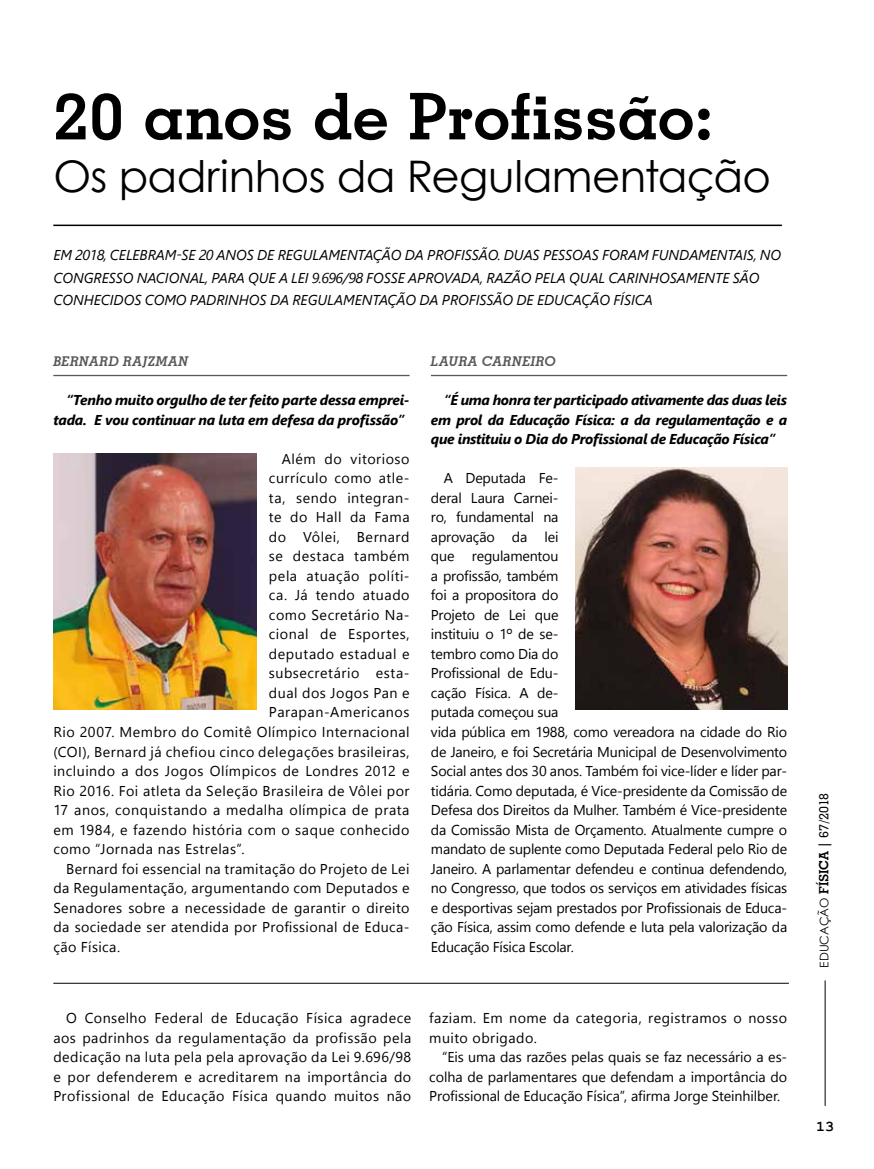
<style>
.page{position:relative;width:874px;height:1169px;background:#fff}
.page>*{position:absolute;margin:0;border:0;box-sizing:border-box;transform-origin:0 0}
.t1{font:700 64.5px "Geometric Slab 703 BT";color:#000}
.t2{font:43.5px "Century Gothic";letter-spacing:-.015em;color:#000}
.t3{font:700 15px "Courier New";color:#000}
.t4{font:14.25px/19.5px "Segoe UI";letter-spacing:-.015em;color:#000}
.t5{font:14.25px/19.5px "Segoe UI";letter-spacing:.01em;color:#000;text-align:justify}
.t6{font:14.25px "Segoe UI";letter-spacing:.035em;color:#000}
.t7{font:14.25px "Segoe UI";letter-spacing:.04em;color:#000}
.t8{font:italic 14.25px/22.5px "Segoe UI";letter-spacing:-.005em;color:#000}
.t9{font:italic 700 14.25px/19.5px "Segoe UI";letter-spacing:-.015em;color:#000}
.t10{font:14.25px/19.5px "Segoe UI";letter-spacing:.03em;color:#000}
.t11{font:italic 700 13.5px "Geometric Slab 703 BT";letter-spacing:.04em;color:#575756}
.t12{font:11.85px "Century Gothic";color:#000}
.s1{font-family:"Geometric Slab 703 BT";font-weight:700;font-size:12.9px}
.s2{font-family:"Geometric Slab 703 BT";font-weight:500;font-size:12.9px}
</style>
<div class="page">
<hr style="left:824px;top:980px;width:1px;height:125px;background:#000">
<hr style="left:53px;top:375px;width:356px;height:1px;background:#575756">
<hr style="left:53px;top:224px;width:728px;height:2px;background:#000">
<hr style="left:431px;top:375px;width:356px;height:1px;background:#575756">
<img style="left:575px;top:467px;width:212px;height:242px">
<img style="left:53px;top:454px;width:203px;height:255px">
<hr style="left:53px;top:982px;width:735px;height:1px;background:#000">
<h1 class="t1" style="left:53px;top:77px;width:662px">20 anos de Profissão:</h1>
<h2 class="t2" style="left:53px;top:149px;width:719px">Os padrinhos da Regulamentação</h2>
<p class="t8" style="left:54px;top:243px;width:729px">EM 2018, CELEBRAM-SE 20 ANOS DE REGULAMENTAÇÃO DA PROFISSÃO. DUAS PESSOAS FORAM FUNDAMENTAIS, NO<br>CONGRESSO NACIONAL, PARA QUE A LEI 9.696/98 FOSSE APROVADA, RAZÃO PELA QUAL CARINHOSAMENTE SÃO<br>CONHECIDOS COMO PADRINHOS DA REGULAMENTAÇÃO DA PROFISSÃO DE EDUCAÇÃO FÍSICA</p>
<p class="t11" style="left:53px;top:353px;width:137px">BERNARD RAJZMAN</p>
<p class="t9" style="left:53px;top:390px;width:357px;text-indent:13px">“Tenho muito orgulho de ter feito parte dessa emprei&shy;tada. E vou continuar na luta em defesa da profissão”</p>
<p class="t7" style="left:282px;top:447px;width:129px">Além do vitorioso</p>
<p class="t6" style="left:269px;top:467px;width:142px">currículo como atle-</p>
<p class="t6" style="left:269px;top:486px;width:142px">ta, sendo integran-</p>
<p class="t6" style="left:269px;top:506px;width:142px">te do Hall da Fama</p>
<p class="t7" style="left:269px;top:525px;width:142px">do Vôlei, Bernard</p>
<p class="t7" style="left:269px;top:545px;width:142px">se destaca também</p>
<p class="t7" style="left:269px;top:564px;width:142px">pela atuação políti-</p>
<p class="t6" style="left:269px;top:584px;width:142px">ca. Já tendo atuado</p>
<p class="t7" style="left:269px;top:603px;width:142px">como Secretário Na-</p>
<p class="t6" style="left:269px;top:623px;width:142px">cional de Esportes,</p>
<p class="t7" style="left:269px;top:642px;width:142px">deputado estadual e</p>
<p class="t7" style="left:269px;top:662px;width:142px">subsecretário esta-</p>
<p class="t6" style="left:269px;top:681px;width:142px">dual dos Jogos Pan e</p>
<p class="t7" style="left:269px;top:701px;width:142px">Parapan-Americanos</p>
<p class="t6" style="left:53px;top:720px;width:358px">Rio 2007. Membro do Comitê Olímpico Internacional</p>
<p class="t7" style="left:53px;top:740px;width:358px">(COI), Bernard já chefiou cinco delegações brasileiras,</p>
<p class="t6" style="left:53px;top:759px;width:357px">incluindo a dos Jogos Olímpicos de Londres 2012 e</p>
<p class="t7" style="left:53px;top:779px;width:358px">Rio 2016. Foi atleta da Seleção Brasileira de Vôlei por</p>
<p class="t6" style="left:53px;top:798px;width:357px">17 anos, conquistando a medalha olímpica de prata</p>
<p class="t6" style="left:53px;top:818px;width:357px">em 1984, e fazendo história com o saque conhecido</p>
<p class="t7" style="left:53px;top:837px;width:193px">como “Jornada nas Estrelas”.</p>
<p class="t5" style="left:66px;top:858px;width:345px">Bernard foi essencial na tramitação do Projeto de Lei</p>
<p class="t5" style="left:53px;top:877px;width:357px">da Regulamentação, argumentando com Deputados e</p>
<p class="t5" style="left:53px;top:897px;width:358px">Senadores sobre a necessidade de garantir o direito</p>
<p class="t5" style="left:53px;top:916px;width:357px">da sociedade ser atendida por Profissional de Educa-</p>
<p class="t10" style="left:53px;top:936px;width:68px">ção Física.</p>
<p class="t11" style="left:431px;top:353px;width:126px">LAURA CARNEIRO</p>
<p class="t9" style="left:431px;top:390px;width:358px;text-align:justify;text-indent:13px">“É uma honra ter participado ativamente das duas leis em prol da Educação Física: a da regulamentação e a que instituiu o Dia do Profissional de Educação Física”</p>
<p class="t4" style="left:431px;top:468px;width:358px;text-indent:13px">A Deputada Fe-<br>deral Laura Carnei-<br>ro, fundamental na<br>aprovação da lei<br>que regulamentou<br>a profissão, também<br>foi a propositora do<br>Projeto de Lei que<br>instituiu o 1º de se-<br>tembro como Dia do<br>Profissional de Edu-<br>cação Física. A de-<br>putada começou sua<br>vida pública em 1988, como vereadora na cidade do Rio de Janeiro, e foi Secretária Municipal de Desenvolvimento Social antes dos 30 anos. Também foi vice-líder e líder par&shy;tidária. Como deputada, é Vice-presidente da Comissão de Defesa dos Direitos da Mulher. Também é Vice-presidente da Comissão Mista de Orçamento. Atualmente cumpre o mandato de suplente como Deputada Federal pelo Rio de Janeiro. A parlamentar defendeu e continua defendendo, no Congresso, que todos os serviços em atividades físicas e desportivas sejam prestados por Profissionais de Educa&shy;ção Física, assim como defende e luta pela valorização da Educação Física Escolar.</p>
<p class="t5" style="left:53px;top:1007px;width:359px;text-indent:13px">O Conselho Federal de Educação Física agradece aos padrinhos da regulamentação da profissão pela dedicação na luta pela pela aprovação da Lei 9.696/98 e por defenderem e acreditarem na importância do Profissional de Educação Física quando muitos não</p>
<p class="t10" style="left:429px;top:1007px;width:359px">faziam. Em nome da categoria, registramos o nosso muito obrigado.</p>
<p class="t5" style="left:429px;top:1046px;width:359px;text-indent:13px">“Eis uma das razões pelas quais se faz necessário a es&shy;colha de parlamentares que defendam a importância do Profissional de Educação Física”, afirma Jorge Steinhilber.</p>
<p class="t12" style="left:816px;top:967px;width:176px;rotate:-90deg">EDUCAÇÃO <span class="s1">FÍSICA |</span> <span class="s2">67/2018</span></p>
<p class="t3" style="left:816px;top:1117px;width:19px">13</p>
</div>
